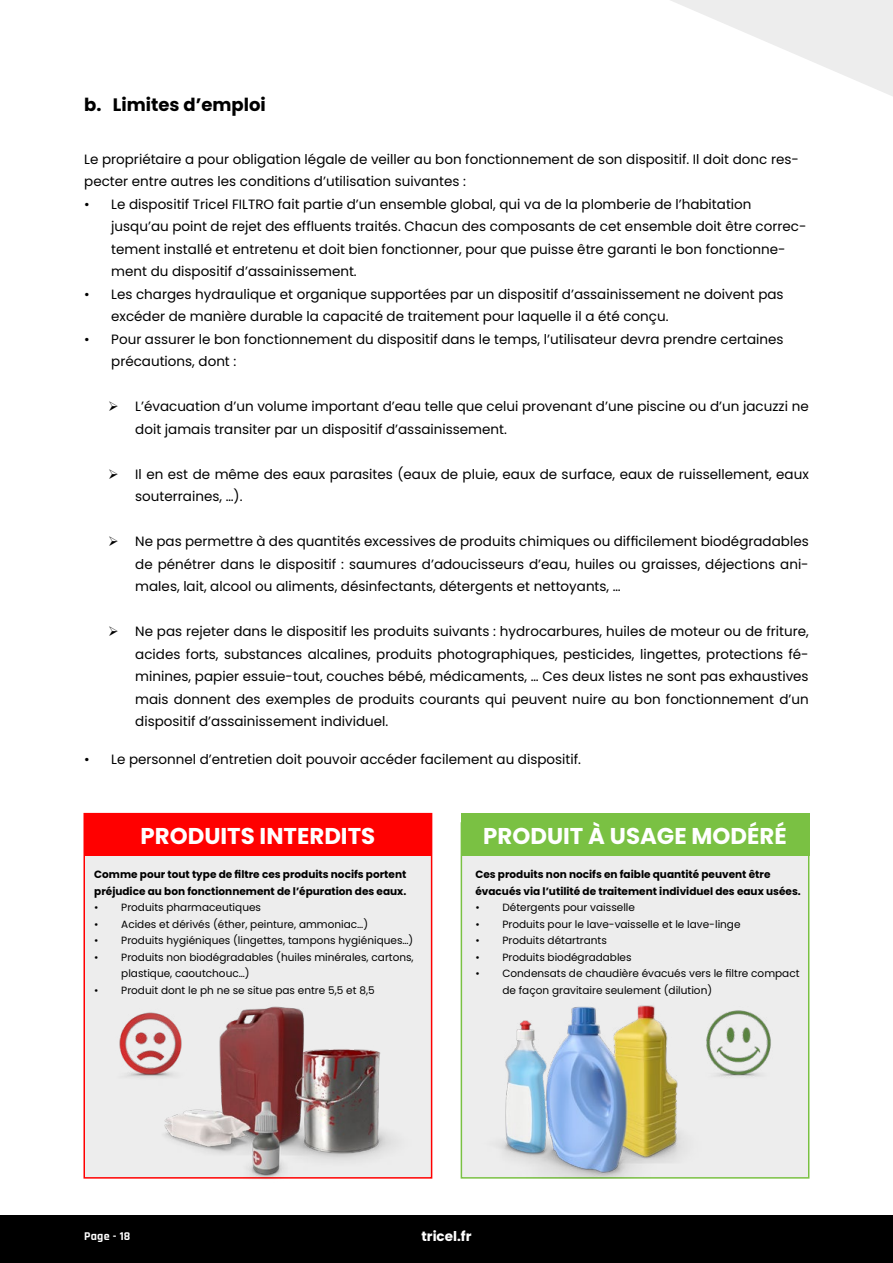
<style>
.page{position:relative;width:893px;height:1263px;background:#fff}
.page>*{position:absolute;margin:0;border:0;box-sizing:border-box;transform-origin:0 0}
.t1{font:700 22.8px "Poppins";color:#fff}
.t2{font:700 18px "Poppins";color:#000}
.t3{font:13.5px/22.5px "Poppins";color:#000}
.t4{font:700 13.5px "Poppins";color:#fff}
.t5{font:700 12px "Rajdhani";letter-spacing:.02em;color:#fff}
.t6{font:10.5px/16.5px "Poppins";color:#000}
.t7{font:700 10.5px/16.5px "Poppins";color:#000}
</style>
<div class="page">
<div style="left:0;top:1215px;width:893px;height:48px;background:#000"></div>
<svg style="left:670px;top:0;width:223px;height:96px;fill:#eee"></svg>
<div style="left:83px;top:813px;width:349px;height:365px;background:#ededed;border:2px solid #f00"></div>
<div style="left:461px;top:822px;width:348px;height:356px;background:#ededed;border:2px solid #7ac143"></div>
<div style="left:84px;top:814px;width:348px;height:42px;background:#f00"></div>
<div style="left:461px;top:814px;width:348px;height:42px;background:#7ac143"></div>
<img style="left:104px;top:1006px;width:307px;height:173px">
<img style="left:420px;top:991px;width:299px;height:187px">
<img style="left:690px;top:994px;width:81px;height:97px">
<img style="left:104px;top:1006px;width:93px;height:84px">
<h2 class="t2" style="left:84px;top:94px;width:183px">b. Limites d’emploi</h2>
<p class="t3" style="left:84px;top:148px;width:716px">Le propriétaire a pour obligation légale de veiller au bon fonctionnement de son dispositif. Il doit donc res&shy;pecter entre autres les conditions d’utilisation suivantes :</p>
<p class="t3" style="left:111px;top:193px;width:697px;text-indent:-27px">• Le dispositif Tricel FILTRO fait partie d’un ensemble global, qui va de la plomberie de l’habitation jusqu’au point de rejet des effluents traités. Chacun des composants de cet ensemble doit être correc&shy;tement installé et entretenu et doit bien fonctionner, pour que puisse être garanti le bon fonctionne&shy;ment du dispositif d’assainissement.</p>
<p class="t3" style="left:111px;top:283px;width:674px;text-indent:-27px">• Les charges hydraulique et organique supportées par un dispositif d’assainissement ne doivent pas excéder de manière durable la capacité de traitement pour laquelle il a été conçu.</p>
<p class="t3" style="left:111px;top:328px;width:674px;text-indent:-27px">• Pour assurer le bon fonctionnement du dispositif dans le temps, l’utilisateur devra prendre certaines précautions, dont :</p>
<p class="t3" style="left:135px;top:395px;width:675px;text-indent:-27px">➢ L’évacuation d’un volume important d’eau telle que celui provenant d’une piscine ou d’un jacuzzi ne doit jamais transiter par un dispositif d’assainissement.</p>
<p class="t3" style="left:135px;top:463px;width:675px;text-indent:-27px">➢ Il en est de même des eaux parasites (eaux de pluie, eaux de surface, eaux de ruissellement, eaux souterraines, …).</p>
<p class="t3" style="left:135px;top:530px;width:675px;text-align:justify;text-indent:-27px">➢ Ne pas permettre à des quantités excessives de produits chimiques ou difficilement biodégradables de pénétrer dans le dispositif : saumures d’adoucisseurs d’eau, huiles ou graisses, déjections ani&shy;males, lait, alcool ou aliments, désinfectants, détergents et nettoyants, …</p>
<p class="t3" style="left:135px;top:620px;width:675px;text-align:justify;text-indent:-27px">➢ Ne pas rejeter dans le dispositif les produits suivants : hydrocarbures, huiles de moteur ou de friture, acides forts, substances alcalines, produits photographiques, pesticides, lingettes, protections fé&shy;minines, papier essuie-tout, couches bébé, médicaments, … Ces deux listes ne sont pas exhaustives mais donnent des exemples de produits courants qui peuvent nuire au bon fonctionnement d’un dispositif d’assainissement individuel.</p>
<p class="t3" style="left:84px;top:748px;width:498px">• Le personnel d’entretien doit pouvoir accéder facilement au dispositif.</p>
<h1 class="t1" style="left:141px;top:823px;width:236px">PRODUITS INTERDITS</h1>
<h1 class="t1" style="left:483px;top:823px;width:305px">PRODUIT À USAGE MODÉRÉ</h1>
<p class="t7" style="left:94px;top:866px;width:314px">Comme pour tout type de filtre ces produits nocifs portent préjudice au bon fonctionnement de l’épuration des eaux.</p>
<p class="t6" style="left:94px;top:899px;width:168px">• Produits pharmaceutiques</p>
<p class="t6" style="left:94px;top:916px;width:275px">• Acides et dérivés (éther, peinture, ammoniac…)</p>
<p class="t6" style="left:94px;top:932px;width:321px">• Produits hygiéniques (lingettes, tampons hygiéniques…)</p>
<p class="t6" style="left:121px;top:949px;width:294px;text-indent:-27px">• Produits non biodégradables (huiles minérales, cartons, plastique, caoutchouc…)</p>
<p class="t6" style="left:94px;top:982px;width:282px">• Produit dont le ph ne se situe pas entre 5,5 et 8,5</p>
<p class="t7" style="left:475px;top:866px;width:327px">Ces produits non nocifs en faible quantité peuvent être évacués via l’utilité de traitement individuel des eaux usées.</p>
<p class="t6" style="left:475px;top:899px;width:161px">• Détergents pour vaisselle</p>
<p class="t6" style="left:475px;top:916px;width:267px">• Produits pour le lave-vaisselle et le lave-linge</p>
<p class="t6" style="left:475px;top:932px;width:133px">• Produits détartrants</p>
<p class="t6" style="left:475px;top:949px;width:158px">• Produits biodégradables</p>
<p class="t6" style="left:502px;top:965px;width:299px;text-indent:-27px">• Condensats de chaudière évacués vers le filtre compact de façon gravitaire seulement (dilution)</p>
<p class="t5" style="left:84px;top:1228px;width:48px">Page - 18</p>
<p class="t4" style="left:421px;top:1228px;width:52px">tricel.fr</p>
</div>
